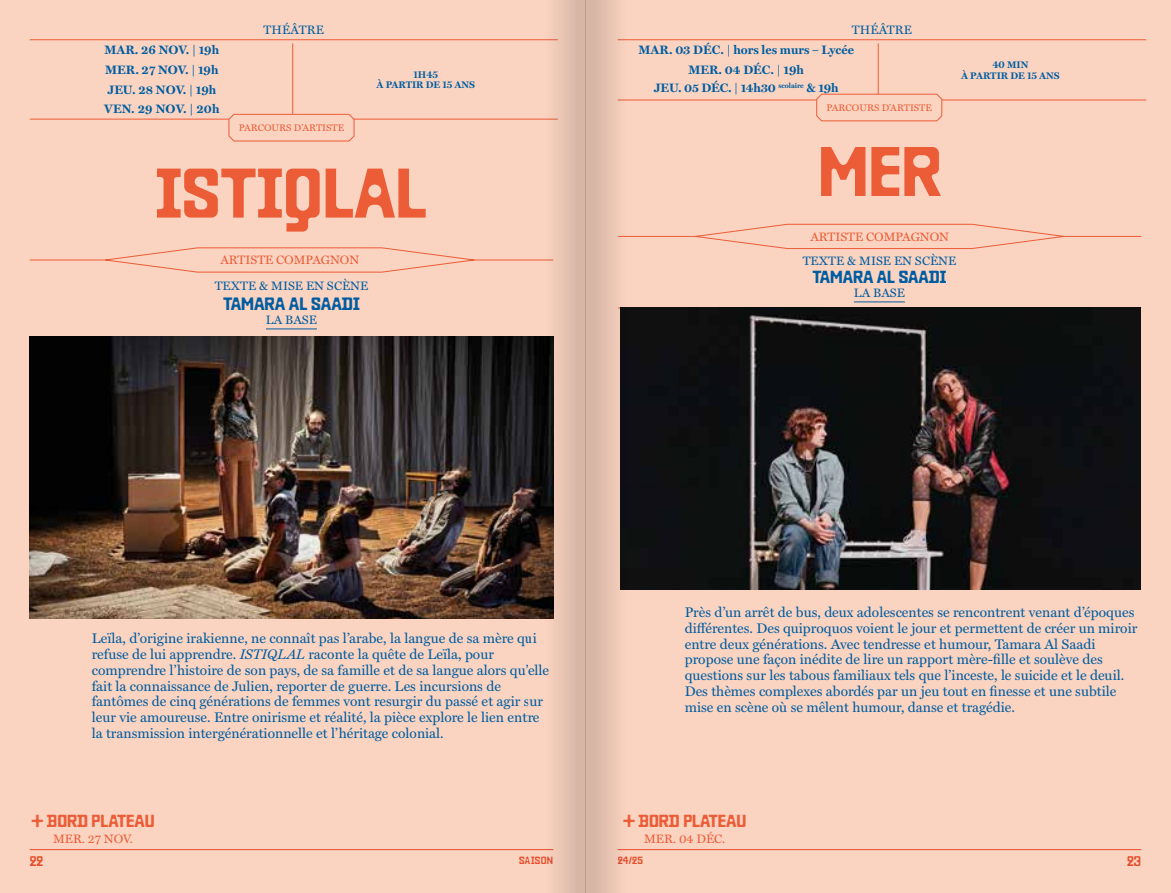
<style>
.page{position:relative;width:1171px;height:893px;background:#fbd4c1}
.page>*{position:absolute;margin:0;border:0;box-sizing:border-box;transform-origin:0 0}
.t1{font:500 70px "Baste B";color:#eb5c37}
.t2{font:500 17.85px "Baste B";color:#005da1}
.t3{font:500 17.5px "Baste B";color:#eb5c37}
.t4{font:500 17.5px "Baste B";color:#005da1}
.t5{font:14px/15.8px "Miller Text";color:#005da1}
.t6{font:14px "Baste B";color:#eb5c37}
.t7{font:700 12.25px/19.8px "Miller Text";color:#005da1}
.t8{font:12.25px "Miller Text";color:#005da1}
.t9{font:12.25px "Miller Text";color:#eb5c37}
.t10{font:10.5px "Baste B";letter-spacing:.025em;color:#eb5c37}
.t11{font:700 9.62px/10.5px "Miller Text";color:#005da1;text-align:center}
.t12{font:9.62px "Miller Text";color:#eb5c37}
.s1{font-style:italic}
</style>
<div class="page">
<hr style="left:30px;top:260px;width:523px;height:1px;background:#eb5c37">
<hr style="left:30px;top:336px;width:523px;height:1px;background:#eb5c37">
<hr style="left:292px;top:43px;width:1px;height:71px;background:#eb5c37">
<hr style="left:30px;top:39px;width:264px;height:1px;background:#eb5c37">
<hr style="left:294px;top:39px;width:264px;height:1px;background:#eb5c37">
<hr style="left:30px;top:119px;width:264px;height:1px;background:#eb5c37">
<hr style="left:294px;top:119px;width:264px;height:1px;background:#eb5c37">
<hr style="left:266px;top:329px;width:51px;height:1px;background:#005da1">
<img style="left:30px;top:337px;width:499px;height:282px">
<svg style="left:228px;top:114px;width:126px;height:27px"></svg>
<svg style="left:102px;top:247px;width:375px;height:26px"></svg>
<div style="left:220px;top:255px;width:139px;height:9px;background:#fbd4c1"></div>
<hr style="left:854px;top:302px;width:51px;height:1px;background:#005da1">
<hr style="left:618px;top:236px;width:523px;height:1px;background:#eb5c37">
<hr style="left:878px;top:43px;width:1px;height:52px;background:#eb5c37">
<hr style="left:618px;top:39px;width:257px;height:1px;background:#eb5c37">
<hr style="left:875px;top:39px;width:271px;height:1px;background:#eb5c37">
<hr style="left:618px;top:100px;width:257px;height:1px;background:#eb5c37">
<hr style="left:875px;top:100px;width:271px;height:1px;background:#eb5c37">
<img style="left:643px;top:308px;width:498px;height:281px">
<svg style="left:816px;top:94px;width:126px;height:27px"></svg>
<svg style="left:692px;top:224px;width:375px;height:25px"></svg>
<div style="left:810px;top:232px;width:139px;height:9px;background:#fbd4c1"></div>
<svg style="left:586px;top:0;width:57px;height:893px"></svg>
<svg style="left:529px;top:0;width:57px;height:893px"></svg>
<p class="t7" style="left:104px;top:39px;width:116px">MAR. 26 NOV. | 19h</p>
<p class="t7" style="left:104px;top:59px;width:117px">MER. 27 NOV. | 19h<br>JEU. 28 NOV. | 19h<br>VEN. 29 NOV. | 20h</p>
<p class="t8" style="left:264px;top:20px;width:62px">THÉÂTRE</p>
<p class="t12" style="left:239px;top:120px;width:107px">PARCOURS D’ARTISTE</p>
<p class="t11" style="left:377px;top:69px;width:100px">1H45<br>À PARTIR DE 15 ANS</p>
<h1 class="t1" style="left:156px;top:154px;width:273px">ISTIQLAL</h1>
<p class="t9" style="left:220px;top:250px;width:140px">ARTISTE COMPAGNON</p>
<p class="t8" style="left:215px;top:277px;width:155px">TEXTE &amp; MISE EN SCÈNE</p>
<p class="t2" style="left:223px;top:293px;width:138px">TAMARA AL SAADI</p>
<p class="t8" style="left:266px;top:310px;width:52px">LA BASE</p>
<p class="t8" style="left:852px;top:20px;width:62px">THÉÂTRE</p>
<p class="t7" style="left:638px;top:39px;width:217px">MAR. 03 DÉC. | hors les murs – Lycée</p>
<p class="t11" style="left:992px;top:59px;width:37px">40 MIN</p>
<p class="t7" style="left:688px;top:59px;width:117px">MER. 04 DÉC. | 19h</p>
<p class="t11" style="left:961px;top:70px;width:100px">À PARTIR DE 15 ANS</p>
<p class="t7" style="left:654px;top:77px;width:186px">JEU. 05 DÉC. | 14h30 <sup>scolaire</sup> &amp; 19h</p>
<p class="t12" style="left:826px;top:100px;width:107px">PARCOURS D’ARTISTE</p>
<h1 class="t1" style="left:818px;top:132px;width:125px">MER</h1>
<p class="t9" style="left:810px;top:227px;width:140px">ARTISTE COMPAGNON</p>
<p class="t8" style="left:802px;top:251px;width:155px">TEXTE &amp; MISE EN SCÈNE</p>
<p class="t4" style="left:812px;top:267px;width:135px">TAMARA AL SAADI</p>
<p class="t8" style="left:854px;top:283px;width:52px">LA BASE</p>
<p class="t5" style="left:92px;top:630px;width:459px">Leïla, d’origine irakienne, ne connaît pas l’arabe, la langue de sa mère qui refuse de lui apprendre. <span class="s1">ISTIQLAL</span> raconte la quête de Leïla, pour comprendre l’histoire de son pays, de sa famille et de sa langue alors qu’elle fait la connaissance de Julien, reporter de guerre. Les incursions de fantômes de cinq générations de femmes vont resurgir du passé et agir sur leur vie amoureuse. Entre onirisme et réalité, la pièce explore le lien entre la transmission intergénérationnelle et l’héritage colonial.</p>
<p class="t3" style="left:31px;top:811px;width:125px">+ BORD PLATEAU</p>
<p class="t9" style="left:53px;top:829px;width:82px">MER. 27 NOV.</p>
<p class="t5" style="left:685px;top:603px;width:454px">Près d’un arrêt de bus, deux adolescentes se rencontrent venant d’époques différentes. Des quiproquos voient le jour et permettent de créer un miroir entre deux générations. Avec tendresse et humour, Tamara Al Saadi propose une façon inédite de lire un rapport mère-fille et soulève des questions sur les tabous familiaux tels que l’inceste, le suicide et le deuil.<br>Des thèmes complexes abordés par un jeu tout en finesse et une subtile mise en scène où se mêlent humour, danse et tragédie.</p>
<p class="t3" style="left:623px;top:811px;width:125px">+ BORD PLATEAU</p>
<p class="t9" style="left:644px;top:829px;width:83px">MER. 04 DÉC.</p>
<p class="t6" style="left:30px;top:854px;width:15px">22</p>
<p class="t10" style="left:519px;top:854px;width:36px">SAISON</p>
<p class="t10" style="left:618px;top:854px;width:27px">24/25</p>
<p class="t6" style="left:1127px;top:854px;width:15px">23</p>
</div>
